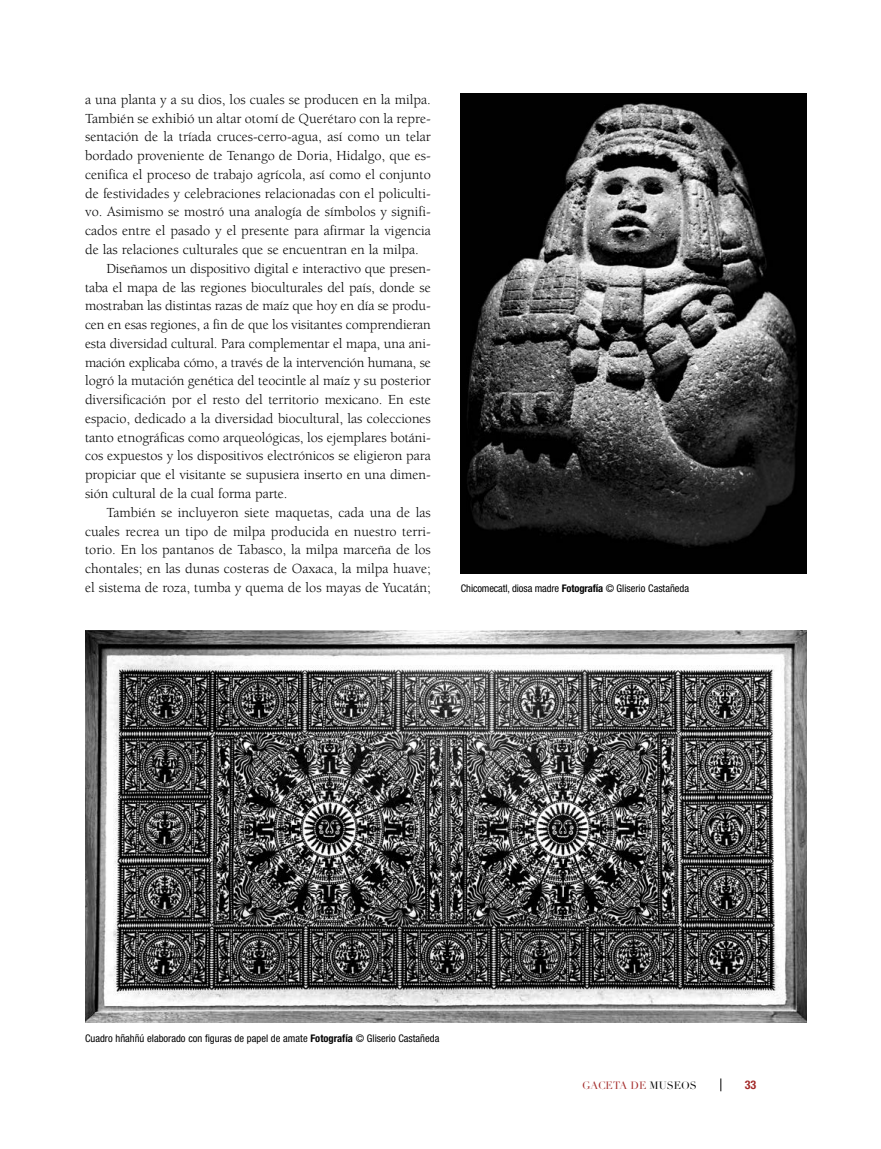
<style>
.page{position:relative;width:881px;height:1149px;background:#fff}
.page>*{position:absolute;margin:0;border:0;box-sizing:border-box;transform-origin:0 0}
.t1{font:14.25px "Berkeley";letter-spacing:-.005em;color:#000}
.t2{font:700 condensed 12px "Helvetica Neue";color:#a32a29}
.t3{font:condensed 10.5px "Helvetica Neue";color:#000}
.t4{font:10.5px "Didot LH";color:#a32a29}
.s1{font-weight:700}
.s2{color:#000}
</style>
<div class="page">
<svg style="left:720px;top:1078px;width:1px;height:12px"></svg>
<img style="left:460px;top:94px;width:346px;height:479px">
<img style="left:85px;top:630px;width:721px;height:392px">
<p class="t1" style="left:85px;top:92px;width:347px">a una planta y a su dios, los cuales se producen en la milpa.</p>
<p class="t1" style="left:85px;top:111px;width:347px">También se exhibió un altar otomí de Querétaro con la repre-</p>
<p class="t1" style="left:85px;top:129px;width:347px">sentación de la tríada cruces-cerro-agua, así como un telar</p>
<p class="t1" style="left:85px;top:148px;width:347px">bordado proveniente de Tenango de Doria, Hidalgo, que es-</p>
<p class="t1" style="left:85px;top:167px;width:347px">cenifica el proceso de trabajo agrícola, así como el conjunto</p>
<p class="t1" style="left:85px;top:186px;width:347px">de festividades y celebraciones relacionadas con el policulti-</p>
<p class="t1" style="left:85px;top:204px;width:347px">vo. Asimismo se mostró una analogía de símbolos y signifi-</p>
<p class="t1" style="left:85px;top:223px;width:347px">cados entre el pasado y el presente para afirmar la vigencia</p>
<p class="t1" style="left:85px;top:242px;width:335px">de las relaciones culturales que se encuentran en la milpa.</p>
<p class="t1" style="left:106px;top:261px;width:326px">Diseñamos un dispositivo digital e interactivo que presen-</p>
<p class="t1" style="left:85px;top:279px;width:347px">taba el mapa de las regiones bioculturales del país, donde se</p>
<p class="t1" style="left:85px;top:298px;width:347px">mostraban las distintas razas de maíz que hoy en día se produ-</p>
<p class="t1" style="left:85px;top:317px;width:347px">cen en esas regiones, a fin de que los visitantes comprendieran</p>
<p class="t1" style="left:85px;top:336px;width:347px">esta diversidad cultural. Para complementar el mapa, una ani-</p>
<p class="t1" style="left:85px;top:354px;width:347px">mación explicaba cómo, a través de la intervención humana, se</p>
<p class="t1" style="left:85px;top:373px;width:347px">logró la mutación genética del teocintle al maíz y su posterior</p>
<p class="t1" style="left:85px;top:392px;width:347px">diversificación por el resto del territorio mexicano. En este</p>
<p class="t1" style="left:85px;top:411px;width:347px">espacio, dedicado a la diversidad biocultural, las colecciones</p>
<p class="t1" style="left:85px;top:429px;width:347px">tanto etnográficas como arqueológicas, los ejemplares botáni-</p>
<p class="t1" style="left:85px;top:448px;width:347px">cos expuestos y los dispositivos electrónicos se eligieron para</p>
<p class="t1" style="left:85px;top:467px;width:347px">propiciar que el visitante se supusiera inserto en una dimen-</p>
<p class="t1" style="left:85px;top:486px;width:204px">sión cultural de la cual forma parte.</p>
<p class="t1" style="left:106px;top:504px;width:326px">También se incluyeron siete maquetas, cada una de las</p>
<p class="t1" style="left:85px;top:523px;width:347px">cuales recrea un tipo de milpa producida en nuestro terri-</p>
<p class="t1" style="left:85px;top:542px;width:347px">torio. En los pantanos de Tabasco, la milpa marceña de los</p>
<p class="t1" style="left:85px;top:561px;width:347px">chontales; en las dunas costeras de Oaxaca, la milpa huave;</p>
<p class="t1" style="left:85px;top:579px;width:347px">el sistema de roza, tumba y quema de los mayas de Yucatán;</p>
<p class="t3" style="left:461px;top:582px;width:229px">Chicomecatl, diosa madre <span class="s1">Fotografía</span> © Gliserio Castañeda</p>
<p class="t3" style="left:85px;top:1032px;width:355px">Cuadro hñahñú elaborado con figuras de papel de amate <span class="s1">Fotografía</span> © Gliserio Castañeda</p>
<p class="t4" style="left:582px;top:1078px;width:116px">GACETA DE <span class="s2">MUSEOS</span></p>
<p class="t2" style="left:744px;top:1077px;width:13px">33</p>
</div>
